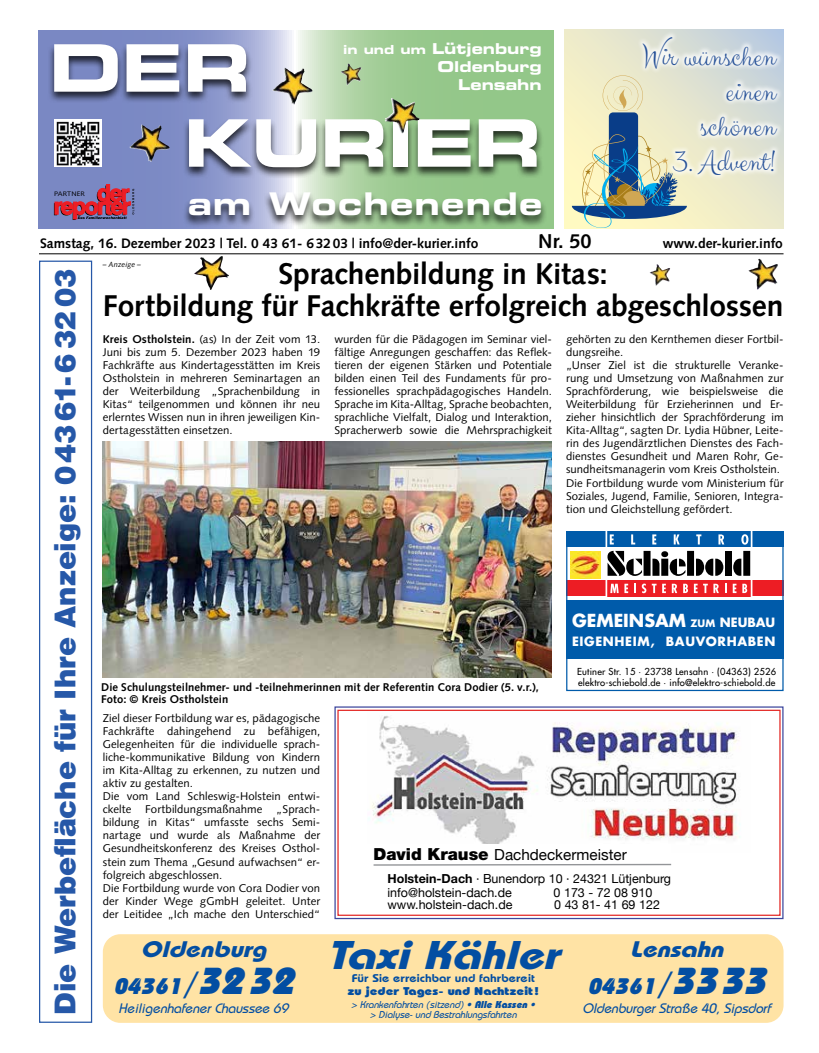
<style>
.page{position:relative;width:819px;height:1053px;background:#fff}
.page>*{position:absolute;margin:0;border:0;box-sizing:border-box;transform-origin:0 0}
.t1{font:65.5px/75px "Eurostile LT Std Bold Ex 2";letter-spacing:-.01em;color:#fff}
.t2{font:italic 700 40px "Bauhaus";color:#034ea2;scale:1.18 1}
.t3{font:31.25px/35px "Clicker Script";letter-spacing:.005em;color:#255097;text-align:right}
.t4{font:31.25px "Eurostile LT Std Bold Ex 2";letter-spacing:.04em;color:#fff}
.t5{font:700 30px/32.5px "Syntax LT Std";letter-spacing:-.01em;color:#000;text-align:center}
.t6{font:900 28.75px "Helvetica LT Std";letter-spacing:-.005em;color:#2658a8}
.t7{font:italic 700 22.5px/37.5px "Bauhaus";color:#034ea2;text-align:center;scale:1.18 1}
.t8{font:700 20px "Syntax LT Std";color:#000}
.t9{font:700 17.5px "Futura Std";color:#fff}
.t10{font:700 15.38px "Futura Std";color:#fff}
.t11{font:15.25px "Helvetica Neue";color:#000}
.t12{font:15px/18px "Eurostile LT Std Bold Ex 2";color:#fff;text-align:right}
.t13{font:700 13.75px "Syntax LT Std";color:#000}
.t14{font:italic 500 13.75px "Bauhaus";color:#034ea2}
.t15{font:12.5px/13.8px "Helvetica Neue";color:#000}
.t16{font:700 12.5px "Futura Std";letter-spacing:.05em;color:#fff}
.t17{font:11.25px/13.1px "Syntax LT Std";letter-spacing:.005em;color:#000;text-align:justify}
.t18{font:700 11.25px/12.5px "Syntax LT Std";letter-spacing:.01em;color:#000}
.t19{font:600 11.25px/12.5px "Bauhaus";color:#034ea2;text-align:center;scale:1.18 1}
.t20{font:700 condensed 10.25px "Futura Std";color:#fff}
.t21{font:italic 500 10px/10px "Bauhaus";color:#034ea2;text-align:center}
.t22{font:500 9.38px/11.2px "Futura Std";letter-spacing:.02em;color:#000}
.t23{font:italic 7.5px "Syntax LT Std";letter-spacing:.01em;color:#000}
.t24{font:500 6.88px "Futura Std";color:#fff}
.t25{font:6.5px "Syntax LT Std";letter-spacing:.02em;color:#000;scale:1.1 1}
.s1{font-size:12.5px}
.s2{font-weight:700}
.s3{font-size:10px}
.s4{font-weight:900;font-size:16.62px}
.s5{font-weight:800}
.s6{font-family:"Lucida Grande";font-weight:400;font-size:31.25px}
.s7{font-weight:800;font-size:37.5px}
</style>
<div class="page">
<hr style="left:39px;top:253px;width:744px;height:1px;background:#000">
<svg style="left:39px;top:30px;width:514px;height:199px;background:#93adb3"></svg>
<div style="left:47px;top:43px;width:496px;height:136px;background:#000;opacity:.75"></div>
<div style="left:182px;top:191px;width:366px;height:37px;background:#000;opacity:.75"></div>
<svg style="left:54px;top:184px;width:80px;height:36px;background:#9f5476"></svg>
<div style="left:54px;top:119px;width:47px;height:48px;background:#fff"></div>
<img style="left:56px;top:121px;width:44px;height:45px">
<div style="left:566px;top:580px;width:217px;height:16px;background:#ed1d24"></div>
<img style="left:570px;top:551px;width:30px;height:27px">
<div style="left:566px;top:531px;width:217px;height:16px;background:#005baa"></div>
<div style="left:566px;top:531px;width:217px;height:160px;border:1px solid #005baa"></div>
<svg style="left:604px;top:531px;width:149px;height:66px"></svg>
<div style="left:566px;top:600px;width:217px;height:59px;background:#005baa"></div>
<img style="left:368px;top:716px;width:372px;height:127px">
<svg style="left:373px;top:863px;width:299px;height:3px"></svg>
<div style="left:334px;top:706px;width:449px;height:213px;border:1px solid #3e479d"></div>
<div style="left:337px;top:709px;width:443px;height:206px;border:1px solid #e32825"></div>
<div style="left:103px;top:934px;width:680px;height:88px;background:#ffe3a5;border-radius:18px"></div>
<svg style="left:565px;top:30px;width:218px;height:199px;background:#f0ecc8"></svg>
<div style="left:637px;top:31px;width:146px;height:150px;background:#fff;opacity:.75"></div>
<div style="left:608px;top:112px;width:30px;height:96px;background:#093d88;border-radius:4px"></div>
<svg style="left:572px;top:134px;width:115px;height:94px;background:#a2b3aa"></svg>
<svg style="left:602px;top:75px;width:41px;height:36px"></svg>
<div style="left:39px;top:260px;width:53px;height:762px;border:1px solid #2658a8"></div>
<img style="left:103px;top:441px;width:449px;height:236px">
<img style="left:384px;top:98px;width:35px;height:36px">
<img style="left:272px;top:67px;width:40px;height:38px">
<img style="left:748px;top:259px;width:30px;height:31px">
<img style="left:194px;top:256px;width:35px;height:34px">
<img style="left:130px;top:124px;width:40px;height:38px">
<img style="left:340px;top:64px;width:21px;height:21px">
<img style="left:649px;top:264px;width:21px;height:22px">
<p class="t12" style="left:343px;top:39px;width:200px"><span class="s1">in und um</span> Lütjenburg<br>Oldenburg<br>Lensahn</p>
<p class="t1" style="left:184px;top:29px;width:359px;text-indent:-135px">Der<br>Kurier</p>
<p class="t25" style="left:54px;top:190px;width:30px">Partner</p>
<p class="t4" style="left:188px;top:182px;width:356px">am Wochenende</p>
<p class="t3" style="left:642px;top:40px;width:135px">Wir wünschen einen<br>schönen</p>
<p class="t3" style="left:672px;top:145px;width:104px">3. Advent!</p>
<p class="t13" style="left:40px;top:235px;width:440px">Samstag, 16. Dezember 2023 | Tel. 0 43 61- 63203 | info@der-kurier.info</p>
<p class="t8" style="left:538px;top:230px;width:55px">Nr. 50</p>
<p class="t13" style="left:663px;top:235px;width:121px">www.der-kurier.info</p>
<p class="t6" style="left:46px;top:1014px;width:747px;rotate:-90deg">Die Werbefläche für Ihre Anzeige: 04361- 6 32 03</p>
<p class="t5" style="left:103px;top:257px;width:682px">Sprachenbildung in Kitas:<br>Fortbildung für Fachkräfte erfolgreich abgeschlossen</p>
<p class="t23" style="left:103px;top:260px;width:40px">– Anzeige –</p>
<p class="t17" style="left:103px;top:332px;width:219px"><span class="s2">Kreis Ostholstein.</span> (as) In der Zeit vom 13.<br>Juni bis zum 5. Dezember 2023 haben 19<br>Fachkräfte aus Kindertagesstätten im Kreis Ostholstein in mehreren Seminartagen an der Weiterbildung „Sprachenbildung in Kitas“ teilgenommen und können ihr neu erlerntes Wissen nun in ihren jeweiligen Kin&shy;dertagesstätten einsetzen.</p>
<p class="t17" style="left:334px;top:332px;width:219px">wurden für die Pädagogen im Seminar viel&shy;fältige Anregungen geschaffen: das Reflek&shy;tieren der eigenen Stärken und Potentiale bilden einen Teil des Fundaments für pro&shy;fessionelles sprachpädagogisches Handeln.<br>Sprache im Kita-Alltag, Sprache beobachten, sprachliche Vielfalt, Dialog und Interaktion, Spracherwerb sowie die Mehrsprachigkeit</p>
<p class="t17" style="left:566px;top:332px;width:219px;text-align:left">gehörten zu den Kernthemen dieser Fortbil&shy;dungsreihe.<br>„Unser Ziel ist die strukturelle Veranke&shy;rung und Umsetzung von Maßnahmen zur Sprachförderung, wie beispielsweise die Weiterbildung für Erzieherinnen und Er&shy;zieher hinsichtlich der Sprachförderung im Kita-Alltag“, sagten Dr. Lydia Hübner, Leite&shy;rin des Jugendärztlichen Dienstes des Fach&shy;dienstes Gesundheit und Maren Rohr, Ge&shy;sundheitsmanagerin vom Kreis Ostholstein.<br>Die Fortbildung wurde vom Ministerium für Soziales, Jugend, Familie, Senioren, Integra&shy;tion und Gleichstellung gefördert.</p>
<p class="t9" style="left:572px;top:609px;width:205px">GEMEINSAM <span class="s3">ZUM</span> <span class="s1">NEUBAU</span></p>
<p class="t16" style="left:572px;top:633px;width:205px">EIGENHEIM, BAUVORHABEN</p>
<p class="t20" style="left:583px;top:622px;width:182px">Wir suchen Verstärkung, bewerben Sie sich jetzt!</p>
<p class="t10" style="left:600px;top:635px;width:119px">ELEKTRONIKER</p>
<p class="t24" style="left:720px;top:644px;width:27px">(m/w/d)</p>
<p class="t18" style="left:101px;top:680px;width:439px">Die Schulungsteilnehmer- und -teilnehmerinnen mit der Referentin Cora Dodier (5. v.r.),<br>Foto: © Kreis Ostholstein</p>
<p class="t22" style="left:577px;top:665px;width:200px">Eutiner Str. 15 · 23738 Lensahn · (04363) 2526 elektro-schiebold.de · info@elektro-schiebold.de</p>
<p class="t17" style="left:103px;top:711px;width:219px;text-align:left">Ziel dieser Fortbildung war es, pädagogische Fachkräfte dahingehend zu befähigen, Gelegenheiten für die individuelle sprach&shy;liche-kommunikative Bildung von Kindern im Kita-Alltag zu erkennen, zu nutzen und aktiv zu gestalten.<br>Die vom Land Schleswig-Holstein entwi&shy;ckelte Fortbildungsmaßnahme „Sprach&shy;bildung in Kitas“ umfasste sechs Semi&shy;nartage und wurde als Maßnahme der Gesundheitskonferenz des Kreises Osthol&shy;stein zum Thema „Gesund aufwachsen“ er&shy;folgreich abgeschlossen.<br>Die Fortbildung wurde von Cora Dodier von der Kinder Wege gGmbH geleitet. Unter der Leitidee „Ich mache den Unterschied“</p>
<p class="t11" style="left:373px;top:843px;width:255px"><span class="s4">David Krause</span> Dachdeckermeister</p>
<p class="t15" style="left:387px;top:872px;width:285px"><span class="s2">Holstein-Dach</span> · Bunendorp 10 · 24321 Lütjenburg info@holstein-dach.de</p>
<p class="t15" style="left:553px;top:885px;width:100px">0 173 - 72 08 910</p>
<p class="t15" style="left:387px;top:898px;width:126px">www.holstein-dach.de</p>
<p class="t15" style="left:554px;top:898px;width:107px">0 43 81- 41 69 122</p>
<p class="t2" style="left:327px;top:929px;width:208px">TaxiKähler</p>
<p class="t7" style="left:113px;top:929px;width:162px">Oldenburg<br><span class="s5">04361</span><span class="s6">/</span><span class="s7">3232</span></p>
<p class="t14" style="left:118px;top:1000px;width:175px">HeiligenhafenerChaussee 69</p>
<p class="t7" style="left:587px;top:929px;width:160px">Lensahn<br><span class="s5">04361</span><span class="s6">/</span><span class="s7">3333</span></p>
<p class="t14" style="left:582px;top:1000px;width:193px">OldenburgerStraße 40,Sipsdorf</p>
<p class="t19" style="left:347px;top:971px;width:163px">Für Sie erreichbar und fahrbereit <span class="s5">zu jeder Tages- und Nachtzeit!</span></p>
<p class="t21" style="left:351px;top:998px;width:188px">&gt; Krankenfahrten (sitzend)<span class="s5">• Alle Kassen • </span>&gt; Dialyse-und Bestrahlungsfahrten</p>
</div>
